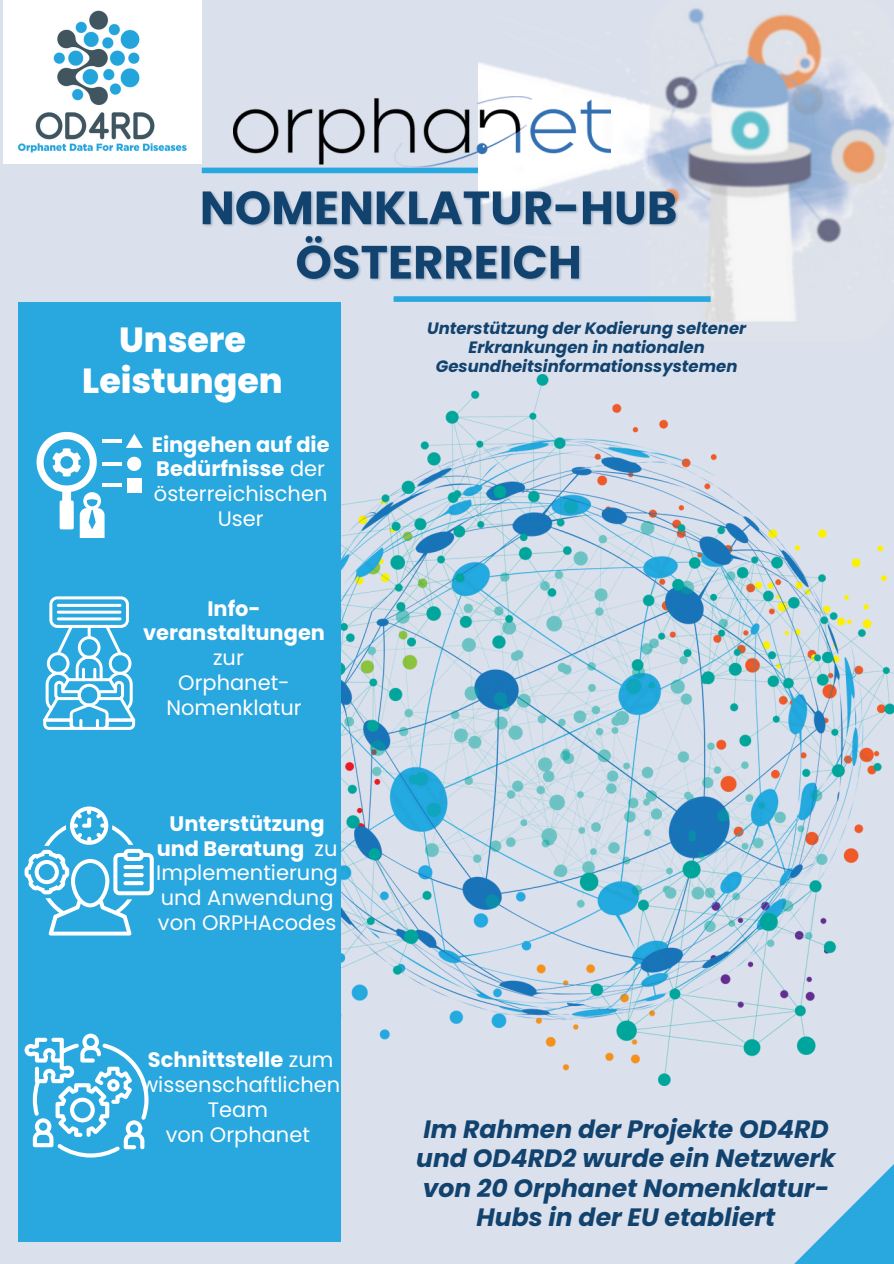
<style>
.page{position:relative;width:894px;height:1264px;background:#fff}
.page>*{position:absolute;margin:0;border:0;box-sizing:border-box;transform-origin:0 0}
.t1{font:800 34.8px/40.5px "Poppins";color:#fff;text-align:center}
.t2{font:italic 700 25.05px/29.2px "Poppins";color:#12426e;text-align:center}
.t3{font:21px/24.8px "Poppins";color:#fff;text-align:center}
.t4{font:700 21px/24.8px "Poppins";color:#fff;text-align:center}
.t5{font:italic 700 16.5px/19.2px "Poppins";color:#12426e;text-align:center}
.s1{font-weight:400}
.s2{font-weight:700}
</style>
<div class="page">
<div style="left:0;top:0;width:893px;height:1263px;background:#dae1ed"></div>
<img style="left:340px;top:374px;width:553px;height:711px">
<div style="left:18px;top:302px;width:322px;height:939px;background:#29a7df"></div>
<svg style="left:795px;top:1165px;width:98px;height:98px"></svg>
<svg style="left:25px;top:1033px;width:123px;height:124px"></svg>
<hr style="left:102px;top:462px;width:19px;height:3px;background:#fff">
<hr style="left:102px;top:439px;width:19px;height:3px;background:#fff">
<svg style="left:127px;top:457px;width:14px;height:14px"></svg>
<hr style="left:102px;top:483px;width:19px;height:4px;background:#fff">
<div style="left:127px;top:478px;width:14px;height:14px;background:#fff"></div>
<svg style="left:126px;top:434px;width:17px;height:14px"></svg>
<svg style="left:36px;top:432px;width:68px;height:105px"></svg>
<svg style="left:43px;top:596px;width:92px;height:134px"></svg>
<hr style="left:57px;top:604px;width:64px;height:3px;background:#fff;border-radius:2px">
<hr style="left:57px;top:610px;width:64px;height:3px;background:#fff;border-radius:2px">
<hr style="left:57px;top:617px;width:64px;height:3px;background:#fff;border-radius:2px">
<img style="left:3px;top:0;width:198px;height:163px">
<svg style="left:25px;top:806px;width:129px;height:129px"></svg>
<div style="left:202px;top:168px;width:316px;height:5px;background:#29a7df"></div>
<img style="left:478px;top:8px;width:415px;height:314px">
<div style="left:393px;top:296px;width:317px;height:6px;background:#29a7df"></div>
<img style="left:234px;top:97px;width:376px;height:71px">
<img style="left:202px;top:176px;width:480px;height:119px">
<h3 class="t1" style="left:82px;top:319px;width:202px">Unsere<br>Leistungen</h3>
<p class="t4" style="left:152px;top:432px;width:179px">Eingehen auf die<br>Bedürfnisse <span class="s1">der österreichischen<br>User</span></p>
<p class="t3" style="left:143px;top:596px;width:183px"><span class="s2">Info&shy;veranstaltungen </span>zur<br>Orphanet-<br>Nomenklatur</p>
<p class="t3" style="left:156px;top:811px;width:183px"><span class="s2">Unterstützung und Beratung</span> zu<br>Implementierung und Anwendung</p>
<p class="t3" style="left:158px;top:910px;width:180px">von ORPHAcodes</p>
<p class="t3" style="left:141px;top:1047px;width:201px"><span class="s2">Schnittstelle</span> zum wissenschaftlichen<br>Team<br>von Orphanet</p>
<h5 class="t5" style="left:427px;top:318px;width:320px">Unterstützung der Kodierung seltener<br>Erkrankungen in nationalen<br>Gesundheitsinformationssystemen</h5>
<p class="t2" style="left:416px;top:1114px;width:421px">Im Rahmen der Projekte OD4RD und OD4RD2 wurde ein Netzwerk von 20 Orphanet Nomenklatur-<br>Hubs in der EU etabliert</p>
</div>
